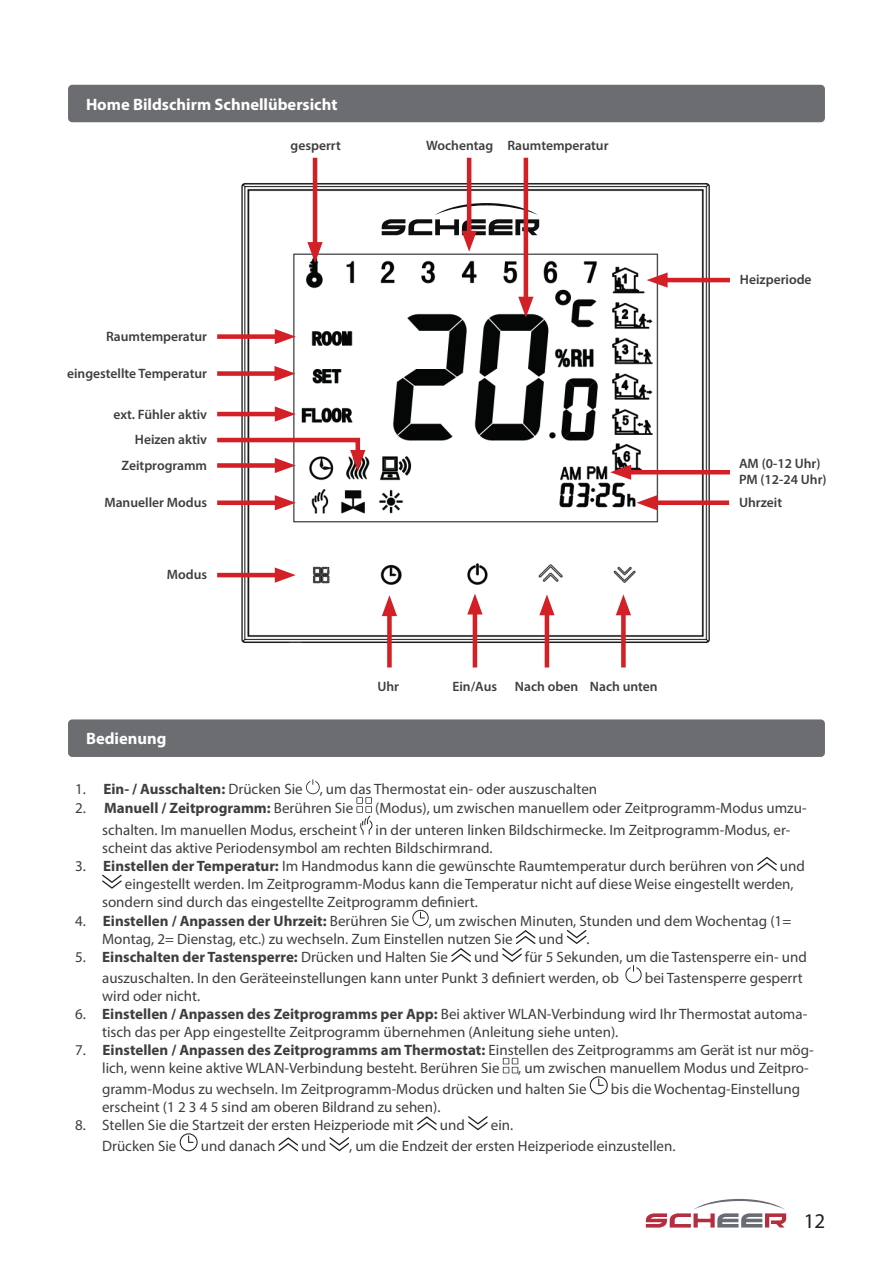
<style>
.page{position:relative;width:893px;height:1263px;background:#fff}
.page>*{position:absolute;margin:0;border:0;box-sizing:border-box;transform-origin:0 0}
.t1{font:21px "Myriad Pro";color:#231f20}
.t2{font:700 16.5px "Myriad Pro";color:#fff}
.t3{font:15px/18px "Myriad Pro";color:#3e3e3f}
.t4{font:700 15px "Myriad Pro";color:#3e3e3f}
.t5{font:600 13.65px/16.4px "Myriad Pro";color:#3e3e3f}
.s1{font-weight:700}
.s2{font-weight:400}
</style>
<div class="page">
<svg style="left:646px;top:1199px;width:140px;height:28px"></svg>
<img style="left:237px;top:180px;width:476px;height:465px">
<div style="left:68px;top:85px;width:757px;height:37px;background:#6c6d70;border-radius:4px"></div>
<hr style="left:524px;top:158px;width:4px;height:147px;background:#d32026">
<svg style="left:518px;top:297px;width:15px;height:21px"></svg>
<hr style="left:467px;top:158px;width:4px;height:81px;background:#d32026">
<svg style="left:382px;top:203px;width:157px;height:49px"></svg>
<hr style="left:313px;top:158px;width:4px;height:92px;background:#d32026">
<svg style="left:307px;top:242px;width:16px;height:21px"></svg>
<div style="left:217px;top:334px;width:66px;height:5px;background:#d32026"></div>
<svg style="left:275px;top:329px;width:21px;height:15px"></svg>
<div style="left:217px;top:371px;width:66px;height:5px;background:#d32026"></div>
<svg style="left:274px;top:366px;width:21px;height:15px"></svg>
<hr style="left:217px;top:412px;width:66px;height:4px;background:#d32026">
<svg style="left:275px;top:406px;width:21px;height:16px"></svg>
<svg style="left:217px;top:435px;width:148px;height:38px"></svg>
<div style="left:217px;top:500px;width:66px;height:5px;background:#d32026"></div>
<svg style="left:275px;top:495px;width:21px;height:15px"></svg>
<hr style="left:217px;top:573px;width:66px;height:4px;background:#d32026">
<svg style="left:275px;top:567px;width:21px;height:16px"></svg>
<div style="left:387px;top:608px;width:5px;height:59px;background:#d32026"></div>
<svg style="left:382px;top:595px;width:15px;height:21px"></svg>
<hr style="left:473px;top:606px;width:4px;height:61px;background:#d32026">
<svg style="left:467px;top:593px;width:16px;height:21px"></svg>
<hr style="left:545px;top:607px;width:4px;height:60px;background:#d32026">
<svg style="left:539px;top:594px;width:16px;height:21px"></svg>
<div style="left:621px;top:607px;width:5px;height:60px;background:#d32026"></div>
<svg style="left:616px;top:594px;width:15px;height:21px"></svg>
<hr style="left:623px;top:470px;width:107px;height:4px;background:#d32026">
<svg style="left:610px;top:465px;width:21px;height:15px"></svg>
<div style="left:649px;top:500px;width:80px;height:5px;background:#d32026"></div>
<svg style="left:636px;top:495px;width:21px;height:15px"></svg>
<hr style="left:659px;top:278px;width:71px;height:4px;background:#d32026">
<svg style="left:647px;top:272px;width:21px;height:16px"></svg>
<div style="left:68px;top:719px;width:757px;height:38px;background:#6c6d70;border-radius:4px"></div>
<svg style="left:306px;top:779px;width:14px;height:15px"></svg>
<svg style="left:356px;top:797px;width:17px;height:38px"></svg>
<svg style="left:757px;top:857px;width:20px;height:14px"></svg>
<svg style="left:102px;top:875px;width:20px;height:14px"></svg>
<svg style="left:412px;top:910px;width:17px;height:16px"></svg>
<svg style="left:567px;top:930px;width:19px;height:14px"></svg>
<svg style="left:451px;top:948px;width:20px;height:14px"></svg>
<svg style="left:502px;top:930px;width:33px;height:32px"></svg>
<svg style="left:625px;top:965px;width:17px;height:18px"></svg>
<svg style="left:503px;top:1058px;width:15px;height:15px"></svg>
<svg style="left:590px;top:1076px;width:18px;height:18px"></svg>
<svg style="left:417px;top:1116px;width:20px;height:14px"></svg>
<svg style="left:468px;top:1116px;width:20px;height:14px"></svg>
<svg style="left:180px;top:1133px;width:18px;height:18px"></svg>
<svg style="left:278px;top:1137px;width:20px;height:14px"></svg>
<svg style="left:329px;top:1137px;width:20px;height:14px"></svg>
<p class="t2" style="left:86px;top:93px;width:253px">Home Bildschirm Schnellübersicht</p>
<p class="t5" style="left:291px;top:137px;width:52px">gesperrt</p>
<p class="t5" style="left:426px;top:137px;width:184px">Wochentag Raumtemperatur</p>
<p class="t5" style="left:106px;top:328px;width:103px">Raumtemperatur</p>
<p class="t5" style="left:67px;top:365px;width:142px">eingestellte Temperatur</p>
<p class="t5" style="left:113px;top:405px;width:95px">ext. Fühler aktiv</p>
<p class="t5" style="left:135px;top:431px;width:74px">Heizen aktiv</p>
<p class="t5" style="left:122px;top:457px;width:87px">Zeitprogramm</p>
<p class="t5" style="left:104px;top:494px;width:104px">Manueller Modus</p>
<p class="t5" style="left:167px;top:566px;width:42px">Modus</p>
<p class="t5" style="left:377px;top:678px;width:23px">Uhr</p>
<p class="t5" style="left:452px;top:678px;width:46px">Ein/Aus</p>
<p class="t5" style="left:515px;top:678px;width:144px">Nach oben Nach unten</p>
<p class="t5" style="left:740px;top:271px;width:73px">Heizperiode</p>
<p class="t5" style="left:739px;top:455px;width:89px">AM (0-12 Uhr)<br>PM (12-24 Uhr)</p>
<p class="t5" style="left:739px;top:494px;width:45px">Uhrzeit</p>
<p class="t2" style="left:86px;top:728px;width:82px">Bedienung</p>
<p class="t3" style="left:75px;top:780px;width:524px">1. <span class="s1">Ein- / Ausschalten:</span> Drücken Sie , um das Thermostat ein- oder auszuschalten</p>
<p class="t4" style="left:75px;top:798px;width:280px"><span class="s2">2.</span> Manuell / Zeitprogramm: <span class="s2">Berühren Sie</span></p>
<p class="t3" style="left:102px;top:796px;width:706px;line-height:22px;text-indent:273px">(Modus), um zwischen manuellem oder Zeitprogramm-Modus umzu&shy;schalten. Im manuellen Modus, erscheint in der unteren linken Bildschirmecke. Im Zeitprogramm-Modus, er-</p>
<p class="t3" style="left:102px;top:838px;width:392px">scheint das aktive Periodensymbol am rechten Bildschirmrand.</p>
<p class="t3" style="left:75px;top:856px;width:680px">3. <span class="s1">Einstellen der Temperatur:</span> Im Handmodus kann die gewünschte Raumtemperatur durch berühren von</p>
<p class="t3" style="left:780px;top:856px;width:27px">und</p>
<p class="t3" style="left:125px;top:874px;width:670px">eingestellt werden. Im Zeitprogramm-Modus kann die Temperatur nicht auf diese Weise eingestellt werden,</p>
<p class="t3" style="left:102px;top:892px;width:377px">sondern sind durch das eingestellte Zeitprogramm definiert.</p>
<p class="t4" style="left:75px;top:911px;width:336px"><span class="s2">4.</span> Einstellen / Anpassen der Uhrzeit: <span class="s2">Berühren Sie</span></p>
<p class="t3" style="left:102px;top:912px;width:691px;text-indent:327px">, um zwischen Minuten, Stunden und dem Wochentag (1=<br>Montag, 2= Dienstag, etc.) zu wechseln. Zum Einstellen nutzen Sie</p>
<p class="t3" style="left:539px;top:930px;width:27px">und</p>
<p class="t3" style="left:586px;top:930px;width:5px">.</p>
<p class="t3" style="left:102px;top:946px;width:706px;line-height:20.9px;text-indent:423px">für 5 Sekunden, um die Tastensperre ein- und auszuschalten. In den Geräteeinstellungen kann unter Punkt 3 definiert werden, ob</p>
<p class="t4" style="left:75px;top:947px;width:374px"><span class="s2">5.</span> Einschalten der Tastensperre: <span class="s2">Drücken und Halten Sie</span></p>
<p class="t3" style="left:474px;top:948px;width:27px">und</p>
<p class="t3" style="left:645px;top:968px;width:159px">bei Tastensperre gesperrt</p>
<p class="t3" style="left:102px;top:986px;width:100px">wird oder nicht.</p>
<p class="t3" style="left:102px;top:1004px;width:707px;text-indent:-27px">6. <span class="s1">Einstellen / Anpassen des Zeitprogramms per App:</span> Bei aktiver WLAN-Verbindung wird Ihr Thermostat automa&shy;tisch das per App eingestellte Zeitprogramm übernehmen (Anleitung siehe unten).</p>
<p class="t3" style="left:102px;top:1040px;width:713px;line-height:18.5px;text-indent:-27px">7. <span class="s1">Einstellen / Anpassen des Zeitprogramms am Thermostat:</span> Einstellen des Zeitprogramms am Gerät ist nur mög&shy;lich, wenn keine aktive WLAN-Verbindung besteht. Berühren Sie , um zwischen manuellem Modus und Zeitpro-</p>
<p class="t3" style="left:102px;top:1080px;width:486px">gramm-Modus zu wechseln. Im Zeitprogramm-Modus drücken und halten Sie</p>
<p class="t3" style="left:611px;top:1080px;width:191px">bis die Wochentag-Einstellung</p>
<p class="t3" style="left:102px;top:1098px;width:340px">erscheint (1 2 3 4 5 sind am oberen Bildrand zu sehen).</p>
<p class="t3" style="left:75px;top:1116px;width:340px">8. Stellen Sie die Startzeit der ersten Heizperiode mit</p>
<p class="t3" style="left:440px;top:1116px;width:27px">und</p>
<p class="t3" style="left:491px;top:1116px;width:24px">ein.</p>
<p class="t3" style="left:102px;top:1137px;width:76px">Drücken Sie</p>
<p class="t3" style="left:201px;top:1137px;width:76px">und danach</p>
<p class="t3" style="left:301px;top:1137px;width:27px">und</p>
<p class="t3" style="left:349px;top:1137px;width:328px">, um die Endzeit der ersten Heizperiode einzustellen.</p>
<h1 class="t1" style="left:804px;top:1208px;width:23px">12</h1>
</div>
